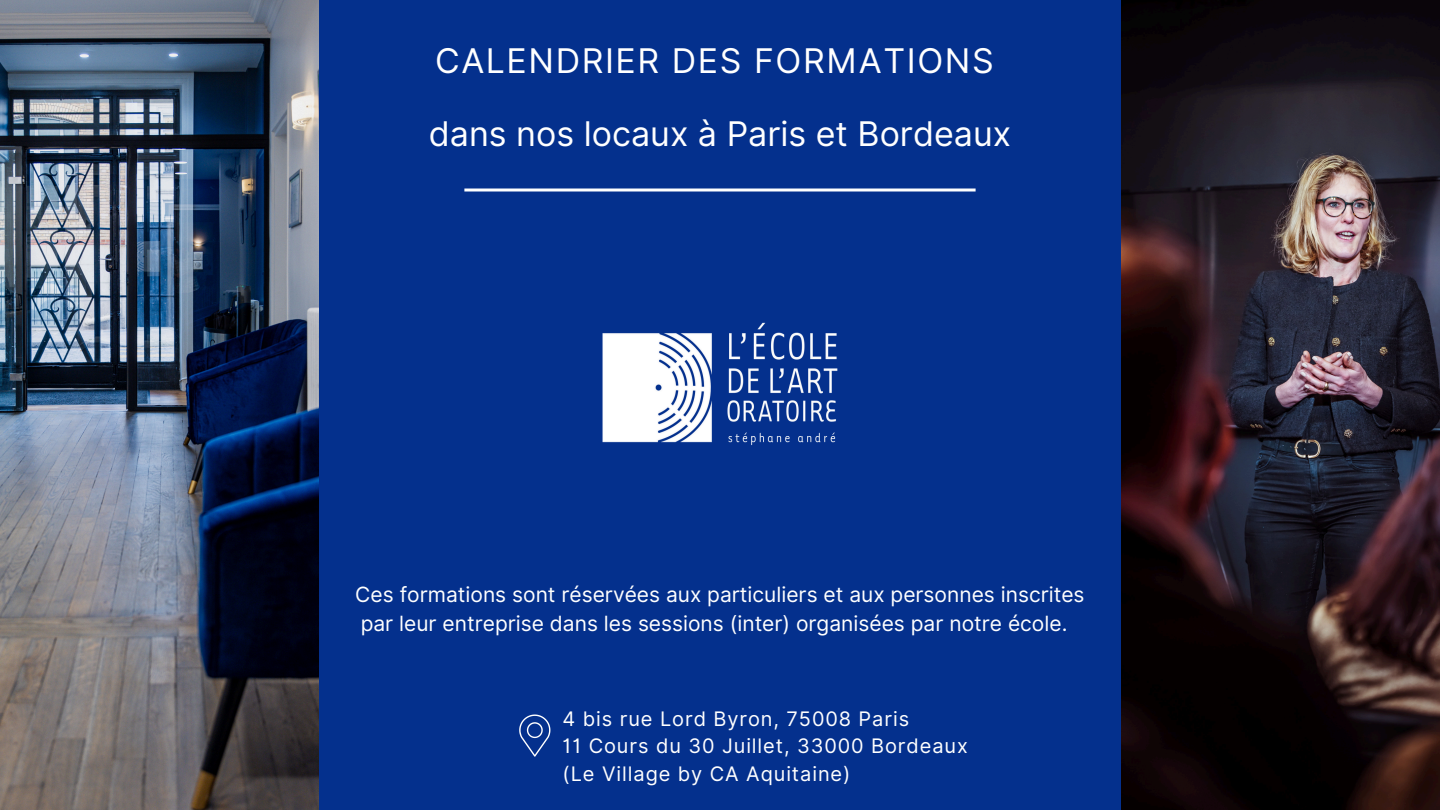
<style>
.page{position:relative;width:1440px;height:810px;background:#04308d}
.page>*{position:absolute;margin:0;border:0;box-sizing:border-box;transform-origin:0 0}
.t1{font:34px "Inter";color:#fff}
.t2{font:34px "Inter";letter-spacing:.045em;color:#fff}
.t3{font:21px "Inter";color:#fff}
.t4{font:20px "Inter";letter-spacing:.045em;color:#fff}
</style>
<div class="page">
<hr style="left:464px;top:189px;width:512px;height:3px;background:#fff">
<img style="left:602px;top:322px;width:236px;height:123px">
<img style="left:0;top:0;width:319px;height:810px">
<img style="left:1121px;top:0;width:319px;height:810px">
<svg style="left:519px;top:715px;width:31px;height:42px"></svg>
<p class="t2" style="left:435px;top:40px;width:560px">CALENDRIER DES FORMATIONS</p>
<h1 class="t1" style="left:429px;top:114px;width:584px">dans nos locaux à Paris et Bordeaux</h1>
<h2 class="t3" style="left:355px;top:581px;width:731px">Ces formations sont réservées aux particuliers et aux personnes inscrites</h2>
<p class="t3" style="left:361px;top:611px;width:708px">par leur entreprise dans les sessions (inter) organisées par notre école.</p>
<p class="t4" style="left:563px;top:706px;width:348px">4 bis rue Lord Byron, 75008 Paris</p>
<p class="t4" style="left:563px;top:734px;width:407px">11 Cours du 30 Juillet, 33000 Bordeaux</p>
<p class="t4" style="left:563px;top:762px;width:289px">(Le Village by CA Aquitaine)</p>
</div>
